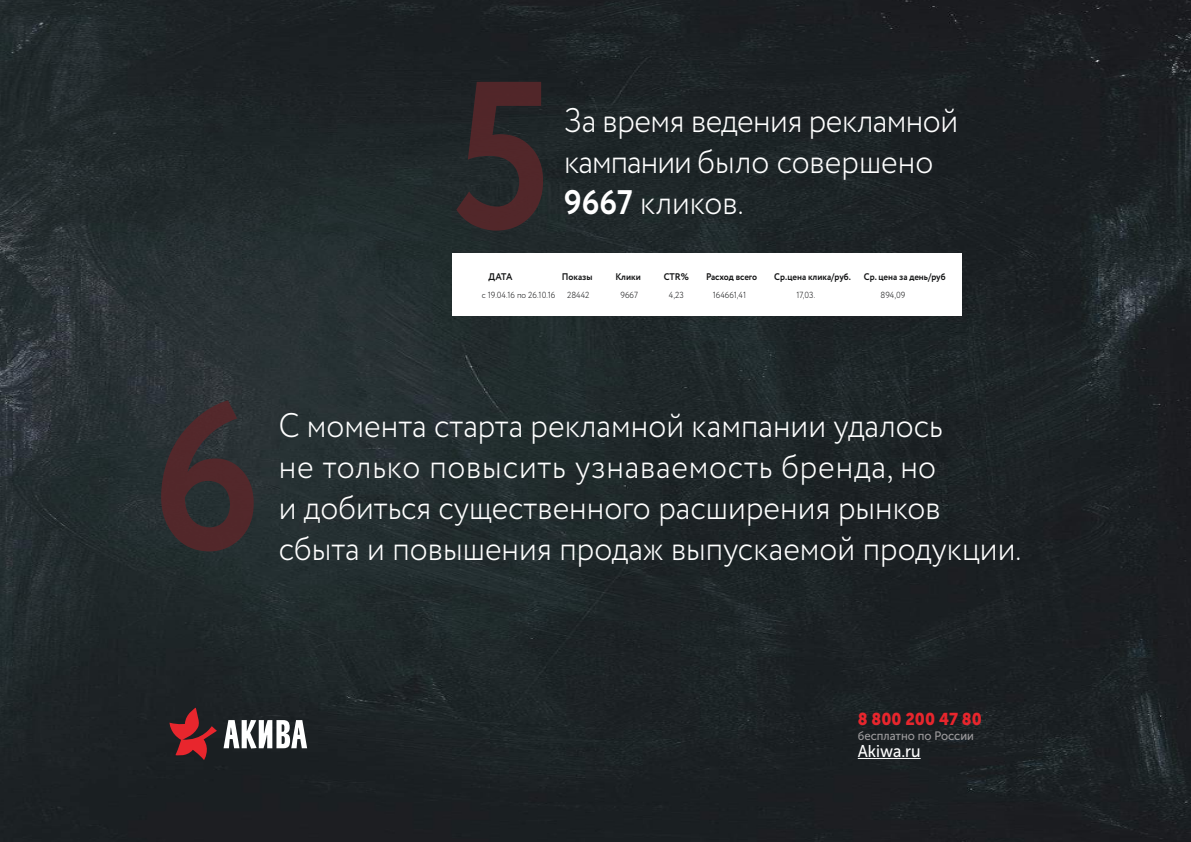
<style>
.page{position:relative;width:1191px;height:842px;background:#fff}
.page>*{position:absolute;margin:0;border:0;box-sizing:border-box;transform-origin:0 0}
.t1{font:700 209.25px "Circe";color:#58272a;scale:.93 1}
.t2{font:300 34.05px/40.9px "Circe";color:#fff;scale:.93 1}
.t3{font:17.05px "Museo Sans Cyrl 900";color:#e8262d;scale:.93 1}
.t4{font:17.05px "Museo Sans Cyrl 500";color:#fff;scale:.93 1}
.t5{font:12.15px "Museo Sans Cyrl 500";color:#9d9b9d;scale:.93 1}
.t6{font:700 9.65px "Circe";color:#121314;scale:.93 1}
.t7{font:300 8.85px "Circe";color:#121314;scale:.93 1}
.s1{font-weight:700}
</style>
<div class="page">
<img style="left:0;top:0;width:1190px;height:842px">
<div style="left:452px;top:253px;width:509px;height:63px;background:#fff"></div>
<svg style="left:169px;top:708px;width:48px;height:52px;background:#6b2227"></svg>
<svg style="left:223px;top:720px;width:84px;height:29px"></svg>
<hr style="left:857px;top:758px;width:63px;height:1px;background:#fff">
<h1 class="t1" style="left:452px;top:17px;width:109px">5</h1>
<p class="t2" style="left:564px;top:101px;width:425px">За время ведения рекламной кампании было совершено<br><span class="s1">9667</span> кликов.</p>
<p class="t6" style="left:488px;top:270px;width:27px">ДАТА</p>
<p class="t6" style="left:562px;top:270px;width:35px">Показы</p>
<p class="t6" style="left:615px;top:270px;width:29px">Клики</p>
<p class="t6" style="left:663px;top:270px;width:29px">CTR%</p>
<p class="t6" style="left:706px;top:270px;width:57px">Расход всего</p>
<p class="t6" style="left:774px;top:270px;width:84px">Ср.цена клика/руб.</p>
<p class="t6" style="left:864px;top:270px;width:89px">Ср. цена за день/руб</p>
<p class="t7" style="left:482px;top:289px;width:81px">с 19.04.16 по 26.10.16</p>
<p class="t7" style="left:567px;top:289px;width:26px">28442</p>
<p class="t7" style="left:620px;top:289px;width:20px">9667</p>
<p class="t7" style="left:669px;top:289px;width:17px">4,23</p>
<p class="t7" style="left:713px;top:289px;width:37px">164661,41</p>
<p class="t7" style="left:796px;top:289px;width:22px">17,03.</p>
<p class="t7" style="left:880px;top:289px;width:28px">894,09</p>
<h1 class="t1" style="left:152px;top:337px;width:118px">6</h1>
<p class="t2" style="left:279px;top:406px;width:800px">С момента старта рекламной кампании удалось<br>не только повысить узнаваемость бренда, но<br>и добиться существенного расширения рынков сбыта и повышения продаж выпускаемой продукции.</p>
<p class="t3" style="left:857px;top:709px;width:135px">8 800 200 47 80</p>
<p class="t5" style="left:857px;top:729px;width:126px">бесплатно по России</p>
<p class="t4" style="left:857px;top:742px;width:69px">Akiwa.ru</p>
</div>
